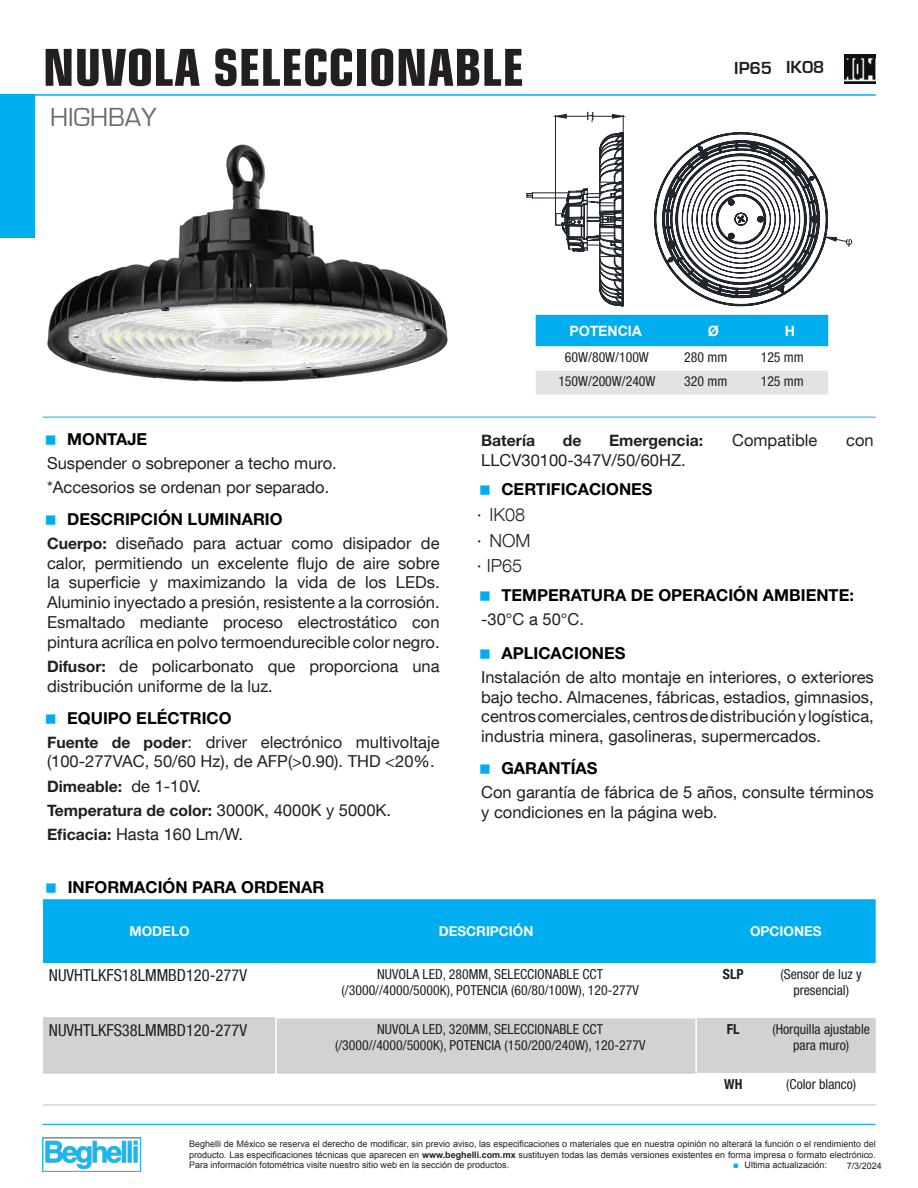
<style>
.page{position:relative;width:918px;height:1188px;background:#fff}
.page>*{position:absolute;margin:0;border:0;box-sizing:border-box;transform-origin:0 0}
.Nombre_de_Producto{font:700 condensed 51px "Eurostile";color:#231f20}
.Tipo_clase{font:27px "Eurostile";color:#6c6d70}
.descripcion_con_bullets__puntos{font:300 18px "Helvetica Neue LT Com";color:#231f20}
.t1{font:700 18px "Eurostile";color:#231f20}
.Contenido{font:16.5px/19.8px "Helvetica Neue LT Com";color:#231f20}
.t2{font:700 16.5px "Helvetica Neue LT Std";color:#000}
.Contenido_tabla_NEGRO_izq{font:condensed 16.5px "Helvetica Neue LT Com";color:#231f20}
.Contenido-2{font:700 15.75px "Helvetica Neue LT Std";color:#231f20}
.Encabezado_tablas__blanco{font:700 14.25px "Arial";letter-spacing:-.01em;color:#fff}
.condensed_der{font:condensed 13.8px/16.5px "Helvetica Neue LT Pro";color:#231f20;text-align:center}
.negrita_der_sangr{font:700 condensed 13.8px "Helvetica Neue LT Com";color:#231f20}
.Encabezado_tablas__blanco-2{font:700 13.5px "Helvetica Neue LT Com";color:#fff}
.t3{font:12px "Myriad Pro";color:#000}
.t4{font:9px/10.5px "Arial";color:#231f20;text-align:justify}
.s1{font-family:"Helvetica Neue LT Std";font-weight:700;font-size:15.75px}
.s2{font-family:"Helvetica Neue LT Com";font-weight:400;font-size:16.5px}
.s3{font-weight:700}
</style>
<div class="page">
<div style="left:0;top:95px;width:35px;height:143px;background:#00aeef"></div>
<hr style="left:0;top:94px;width:876px;height:2px;background:#00aeef">
<hr style="left:43px;top:417px;width:833px;height:1px;background:#00aeef">
<img style="left:43px;top:1138px;width:98px;height:33px">
<hr style="left:43px;top:1124px;width:832px;height:1px;background:#00aeef">
<svg style="left:536px;top:315px;width:292px;height:79px"></svg>
<div style="left:43px;top:899px;width:833px;height:64px;background:#00aeef"></div>
<div style="left:43px;top:1018px;width:833px;height:55px;background:#d1d2d4"></div>
<hr style="left:695px;top:1018px;width:2px;height:55px;background:#fff">
<hr style="left:277px;top:1018px;width:418px;height:1px;background:#fff">
<hr style="left:43px;top:1018px;width:232px;height:1px;background:#bfc0c2">
<hr style="left:43px;top:1073px;width:232px;height:1px;background:#bfc0c2">
<hr style="left:277px;top:1073px;width:418px;height:1px;background:#bfc0c2">
<hr style="left:275px;top:1018px;width:2px;height:55px;background:#fff">
<hr style="left:43px;top:1105px;width:233px;height:1px;background:#bfc0c2">
<hr style="left:276px;top:1105px;width:420px;height:1px;background:#bfc0c2">
<hr style="left:696px;top:1105px;width:62px;height:1px;background:#bfc0c2">
<hr style="left:758px;top:1105px;width:118px;height:1px;background:#bfc0c2">
<img style="left:47px;top:144px;width:401px;height:238px">
<svg style="left:527px;top:114px;width:325px;height:192px"></svg>
<img style="left:844px;top:54px;width:31px;height:30px">
<p class="Nombre_de_Producto" style="left:43px;top:37px;width:483px">NUVOLA SELECCIONABLE</p>
<p class="Tipo_clase" style="left:50px;top:103px;width:108px">HIGHBAY</p>
<p class="t3" style="left:587px;top:109px;width:9px">H</p>
<p class="t1" style="left:734px;top:60px;width:39px">IP65</p>
<p class="t1" style="left:786px;top:60px;width:40px">IK08</p>
<p class="Encabezado_tablas__blanco" style="left:569px;top:321px;width:74px">POTENCIA</p>
<p class="Encabezado_tablas__blanco" style="left:708px;top:321px;width:13px">Ø</p>
<p class="Encabezado_tablas__blanco" style="left:785px;top:321px;width:12px">H</p>
<p class="condensed_der" style="left:565px;top:349px;width:85px">60W/80W/100W</p>
<p class="condensed_der" style="left:684px;top:349px;width:45px">280 mm</p>
<p class="condensed_der" style="left:761px;top:349px;width:45px">125 mm</p>
<p class="condensed_der" style="left:558px;top:373px;width:99px">150W/200W/240W</p>
<p class="condensed_der" style="left:684px;top:373px;width:45px">320 mm</p>
<p class="condensed_der" style="left:761px;top:373px;width:45px">125 mm</p>
<p class="t2" style="left:67px;top:429px;width:82px">MONTAJE</p>
<p class="Contenido" style="left:47px;top:453px;width:291px">Suspender o sobreponer a techo muro.</p>
<p class="Contenido" style="left:47px;top:477px;width:284px">*Accesorios se ordenan por separado.</p>
<p class="t2" style="left:67px;top:509px;width:217px">DESCRIPCIÓN LUMINARIO</p>
<p class="Contenido" style="left:47px;top:533px;width:394px;text-align:justify"><span class="s1">Cuerpo:</span> diseñado para actuar como disipador de calor, permitiendo un excelente flujo de aire sobre la superficie y maximizando la vida de los LEDs.<br>Aluminio inyectado a presión, resistente a la corrosión.<br>Esmaltado mediante proceso electrostático con pintura acrílica en polvo termoendurecible color negro.</p>
<p class="Contenido" style="left:47px;top:656px;width:394px"><span class="s1">Difusor:</span> de policarbonato que proporciona una distribución uniforme de la luz.</p>
<p class="t2" style="left:67px;top:708px;width:166px">EQUIPO ELÉCTRICO</p>
<p class="Contenido" style="left:47px;top:732px;width:394px"><span class="s1">Fuente de poder</span>: driver electrónico multivoltaje (100-277VAC, 50/60 Hz), de AFP(&gt;0.90). THD &lt;20%.</p>
<p class="Contenido-2" style="left:47px;top:776px;width:156px">Dimeable: <span class="s2">de 1-10V.</span></p>
<p class="Contenido-2" style="left:47px;top:800px;width:346px">Temperatura de color: <span class="s2">3000K, 4000K y 5000K.</span></p>
<p class="Contenido" style="left:47px;top:823px;width:198px"><span class="s1">Eficacia:</span> Hasta 160 Lm/W.</p>
<p class="Contenido-2" style="left:481px;top:431px;width:55px">Batería</p>
<p class="Contenido-2" style="left:563px;top:431px;width:20px">de</p>
<p class="Contenido-2" style="left:609px;top:431px;width:96px">Emergencia:</p>
<p class="Contenido" style="left:732px;top:430px;width:87px">Compatible</p>
<p class="Contenido" style="left:846px;top:430px;width:29px">con</p>
<p class="Contenido" style="left:481px;top:450px;width:206px">LLCV30100-347V/50/60HZ.</p>
<p class="t2" style="left:501px;top:479px;width:153px">CERTIFICACIONES</p>
<p class="descripcion_con_bullets__puntos" style="left:477px;top:503px;width:50px">· IK08</p>
<p class="descripcion_con_bullets__puntos" style="left:477px;top:529px;width:55px">· NOM</p>
<p class="descripcion_con_bullets__puntos" style="left:477px;top:555px;width:47px">· IP65</p>
<p class="t2" style="left:501px;top:585px;width:354px">TEMPERATURA DE OPERACIÓN AMBIENTE:</p>
<p class="Contenido" style="left:481px;top:609px;width:104px">-30°C a 50°C.</p>
<p class="t2" style="left:501px;top:643px;width:126px">APLICACIONES</p>
<p class="Contenido" style="left:481px;top:667px;width:394px;text-align:justify">Instalación de alto montaje en interiores, o exteriores bajo techo. Almacenes, fábricas, estadios, gimnasios, centros comerciales, centros de distribución y logística, industria minera, gasolineras, supermercados.</p>
<p class="t2" style="left:501px;top:758px;width:98px">GARANTÍAS</p>
<p class="Contenido" style="left:481px;top:782px;width:394px;line-height:20.2px">Con garantía de fábrica de 5 años, consulte términos y condiciones en la página web.</p>
<p class="t2" style="left:68px;top:877px;width:258px">INFORMACIÓN PARA ORDENAR</p>
<p class="Encabezado_tablas__blanco-2" style="left:130px;top:923px;width:62px">MODELO</p>
<p class="Encabezado_tablas__blanco-2" style="left:439px;top:923px;width:96px">DESCRIPCIÓN</p>
<p class="Encabezado_tablas__blanco-2" style="left:750px;top:923px;width:73px">OPCIONES</p>
<p class="Contenido_tabla_NEGRO_izq" style="left:49px;top:965px;width:200px">NUVHTLKFS18LMMBD120-277V</p>
<p class="condensed_der" style="left:377px;top:966px;width:227px">NUVOLA LED, 280MM, SELECCIONABLE CCT</p>
<p class="condensed_der" style="left:342px;top:982px;width:299px">(/3000//4000/5000K), POTENCIA (60/80/100W), 120-277V</p>
<p class="negrita_der_sangr" style="left:723px;top:966px;width:22px">SLP</p>
<p class="condensed_der" style="left:781px;top:966px;width:83px">(Sensor de luz y presencial)</p>
<p class="Contenido_tabla_NEGRO_izq" style="left:49px;top:1020px;width:200px">NUVHTLKFS38LMMBD120-277V</p>
<p class="condensed_der" style="left:377px;top:1021px;width:227px">NUVOLA LED, 320MM, SELECCIONABLE CCT</p>
<p class="condensed_der" style="left:335px;top:1037px;width:312px">(/3000//4000/5000K), POTENCIA (150/200/240W), 120-277V</p>
<p class="negrita_der_sangr" style="left:727px;top:1021px;width:14px">FL</p>
<p class="condensed_der" style="left:772px;top:1021px;width:99px">(Horquilla ajustable para muro)</p>
<p class="negrita_der_sangr" style="left:724px;top:1076px;width:20px">WH</p>
<p class="condensed_der" style="left:786px;top:1076px;width:72px">(Color blanco)</p>
<p class="t4" style="left:189px;top:1139px;width:688px">Beghelli de México se reserva el derecho de modificar, sin previo aviso, las especificaciones o materiales que en nuestra opinión no alterará la función o el rendimiento del producto. Las especificaciones técnicas que aparecen en <span class="s3">www.beghelli.com.mx</span> sustituyen todas las demás versiones existentes en forma impresa o formato electrónico.<br>Para información fotométrica visite nuestro sitio web en la sección de productos.</p>
<p class="t4" style="left:745px;top:1160px;width:84px">Ultima actualización:</p>
<p class="t4" style="left:847px;top:1161px;width:37px">7/3/2024</p>
</div>
